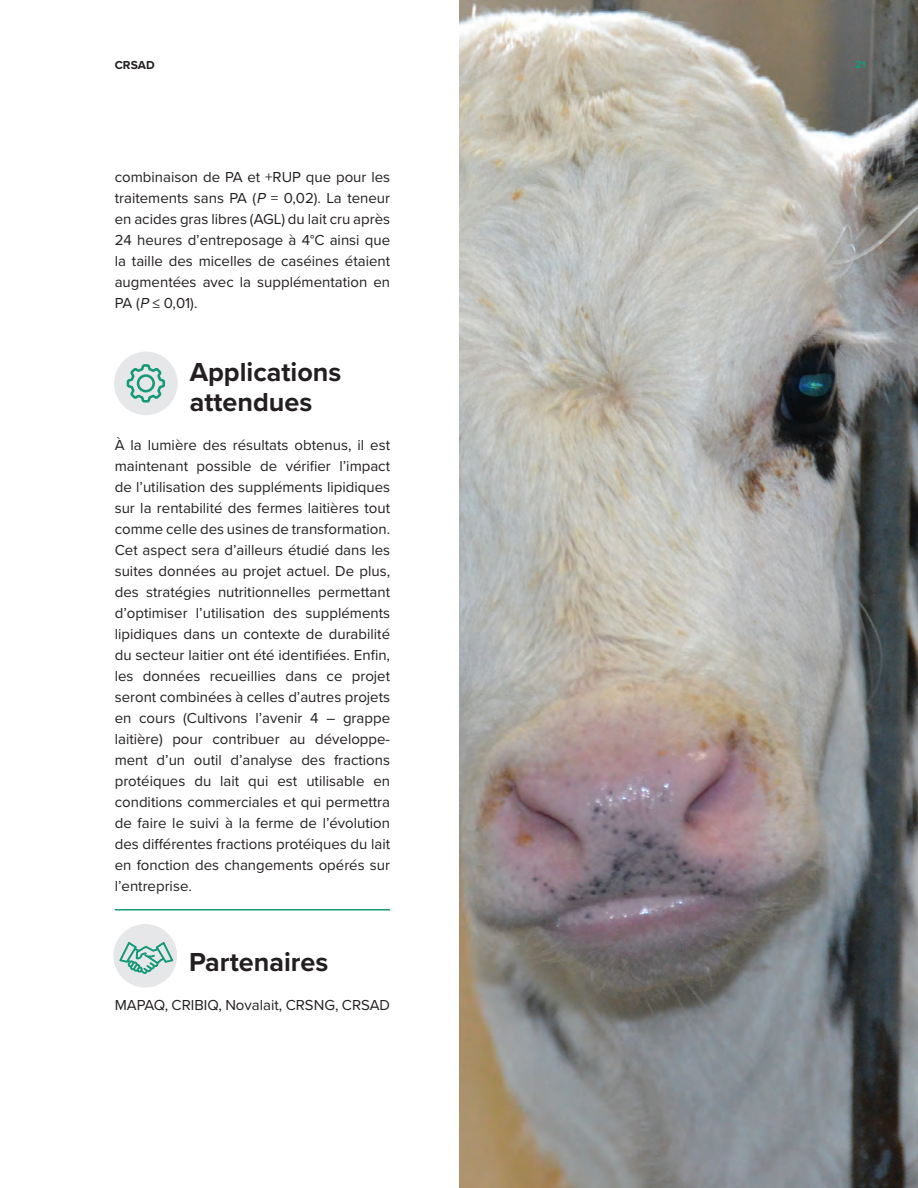
<style>
.page{position:relative;width:918px;height:1188px;background:#fff}
.page>*{position:absolute;margin:0;border:0;box-sizing:border-box;transform-origin:0 0}
.t1{font:700 27px/30px "Proxima Nova";color:#231f20}
.t2{font:15px/21px "Proxima Nova";color:#231f20;text-align:justify}
.t3{font:700 12px "Proxima Nova";color:#231f20}
.t4{font:700 10.5px "Proxima Nova";color:#159979}
.s1{font-style:italic}
</style>
<div class="page">
<img style="left:459px;top:0;width:459px;height:1188px">
<hr style="left:115px;top:909px;width:275px;height:1px;background:#159979">
<div style="left:113px;top:924px;width:64px;height:64px;background:#e6e7e9;border-radius:50%"></div>
<svg style="left:119px;top:929px;width:54px;height:45px"></svg>
<div style="left:114px;top:352px;width:64px;height:63px;background:#e6e7e9;border-radius:50%"></div>
<svg style="left:126px;top:364px;width:40px;height:39px"></svg>
<p class="t3" style="left:115px;top:56px;width:41px">CRSAD</p>
<p class="t4" style="left:855px;top:57px;width:12px">21</p>
<p class="t2" style="left:115px;top:166px;width:277px">combinaison de PA et +RUP que pour les traitements sans PA (<span class="s1">P</span> = 0,02). La teneur en acides gras libres (AGL) du lait cru après 24 heures d’entreposage à 4°C ainsi que la taille des micelles de caséines étaient augmentées avec la supplémentation en PA (<span class="s1">P</span> ≤ 0,01).</p>
<h1 class="t1" style="left:190px;top:357px;width:153px">Applications attendues</h1>
<p class="t2" style="left:115px;top:434px;width:277px">À la lumière des résultats obtenus, il est maintenant possible de vérifier l’impact de l’utilisation des suppléments lipidiques sur la rentabilité des fermes laitières tout comme celle des usines de transformation.<br>Cet aspect sera d’ailleurs étudié dans les suites données au projet actuel. De plus, des stratégies nutritionnelles permettant d’optimiser l’utilisation des suppléments lipidiques dans un contexte de durabilité du secteur laitier ont été identifiées. Enfin, les données recueillies dans ce projet seront combinées à celles d’autres projets en cours (Cultivons l’avenir 4 – grappe laitière) pour contribuer au développe&shy;ment d’un outil d’analyse des fractions protéiques du lait qui est utilisable en conditions commerciales et qui permettra de faire le suivi à la ferme de l’évolution des différentes fractions protéiques du lait en fonction des changements opérés sur l’entreprise.</p>
<h1 class="t1" style="left:189px;top:946px;width:141px">Partenaires</h1>
<p class="t2" style="left:115px;top:994px;width:277px">MAPAQ, CRIBIQ, Novalait, CRSNG, CRSAD</p>
</div>
